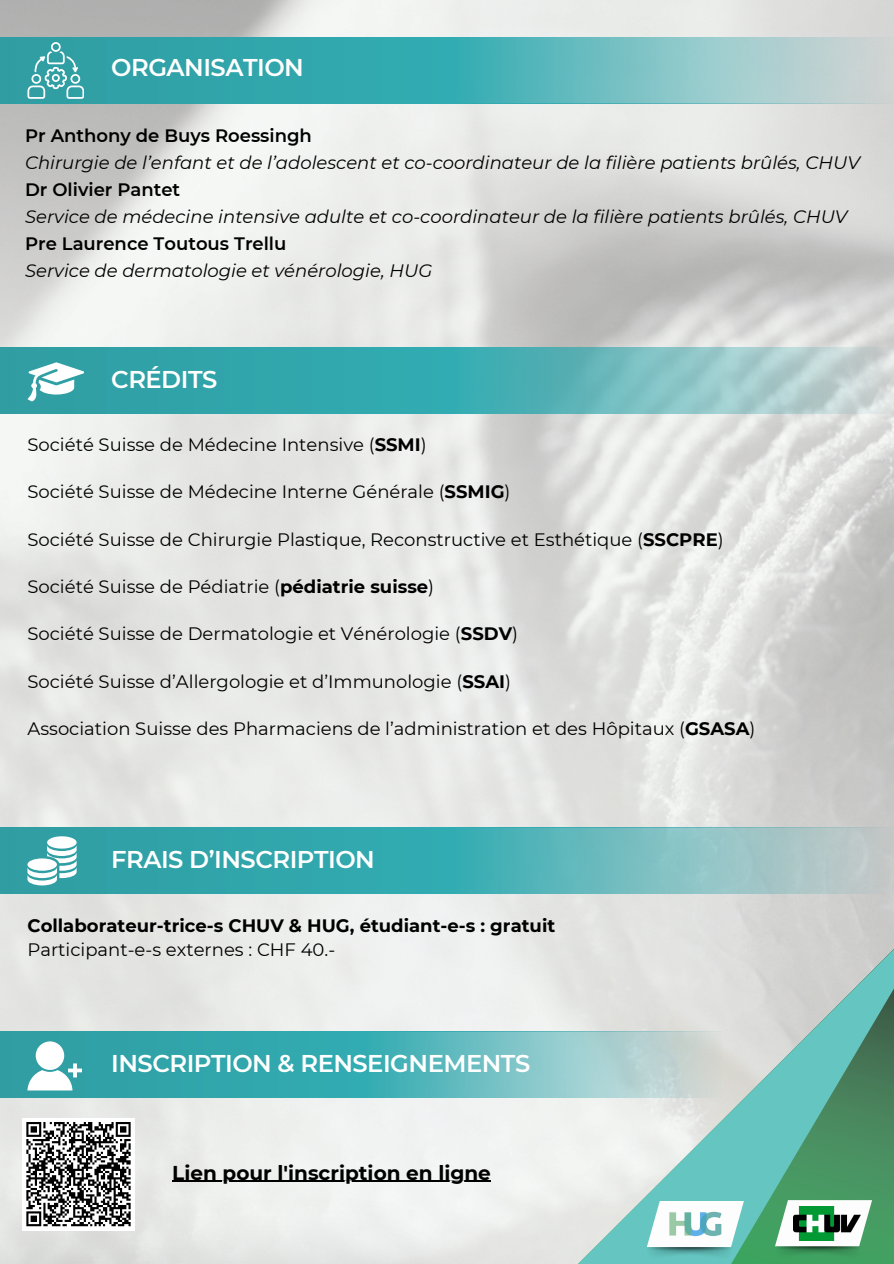
<style>
.page{position:relative;width:894px;height:1264px;background:#fff}
.page>*{position:absolute;margin:0;border:0;box-sizing:border-box;transform-origin:0 0}
.t1{font:600 24.15px "Montserrat";letter-spacing:-.02em;color:#fff}
.t2{font:700 19.95px "Montserrat";color:#000}
.t3{font:18px "Montserrat";color:#000}
.t4{font:italic 18px "Montserrat";color:#000}
.t5{font:600 18px "Montserrat";color:#000}
.t6{font:700 18px "Montserrat";color:#000}
.s1{font-weight:700}
</style>
<div class="page">
<img style="left:0;top:0;width:893px;height:1171px">
<img style="left:0;top:1171px;width:446px;height:92px">
<svg style="left:446px;top:893px;width:85px;height:370px;fill:#eff1f1"></svg>
<svg style="left:531px;top:893px;width:362px;height:370px;background:#bdd5d0"></svg>
<svg style="left:774px;top:1120px;width:119px;height:143px;background:#5ba47a"></svg>
<img style="left:793px;top:1205px;width:67px;height:35px">
<img style="left:646px;top:1246px;width:86px;height:14px">
<svg style="left:646px;top:1200px;width:97px;height:46px"></svg>
<img style="left:661px;top:1203px;width:67px;height:41px">
<svg style="left:0;top:37px;width:893px;height:66px;background:#5eb5b9"></svg>
<svg style="left:27px;top:42px;width:57px;height:56px;background:#57b1b5"></svg>
<svg style="left:0;top:347px;width:893px;height:66px;background:#5cb3b7"></svg>
<svg style="left:28px;top:362px;width:56px;height:39px"></svg>
<svg style="left:0;top:827px;width:893px;height:66px;background:#5ab2b6"></svg>
<svg style="left:27px;top:836px;width:50px;height:49px"></svg>
<svg style="left:0;top:1031px;width:721px;height:66px;background:#5fb6ba"></svg>
<svg style="left:27px;top:1041px;width:54px;height:49px"></svg>
<div style="left:22px;top:1117px;width:113px;height:113px;background:#fff"></div>
<svg style="left:26px;top:1122px;width:105px;height:105px"></svg>
<hr style="left:172px;top:1180px;width:319px;height:1px;background:#000">
<p class="t1" style="left:111px;top:53px;width:194px">ORGANISATION</p>
<p class="t5" style="left:25px;top:124px;width:288px">Pr Anthony de Buys Roessingh</p>
<p class="t4" style="left:25px;top:151px;width:836px">Chirurgie de l’enfant et de l’adolescent et co-coordinateur de la filière patients brûlés, CHUV</p>
<h1 class="t5" style="left:25px;top:178px;width:157px">Dr Olivier Pantet</h1>
<p class="t4" style="left:25px;top:205px;width:823px">Service de médecine intensive adulte et co-coordinateur de la filière patients brûlés, CHUV</p>
<p class="t5" style="left:25px;top:232px;width:263px">Pre Laurence Toutous Trellu</p>
<p class="t4" style="left:25px;top:259px;width:408px">Service de dermatologie et vénérologie, HUG</p>
<p class="t1" style="left:111px;top:364px;width:108px">CRÉDITS</p>
<p class="t3" style="left:27px;top:434px;width:400px">Société Suisse de Médecine Intensive (<span class="s1">SSMI</span>)</p>
<p class="t3" style="left:27px;top:481px;width:484px">Société Suisse de Médecine Interne Générale (<span class="s1">SSMIG</span>)</p>
<h1 class="t3" style="left:27px;top:528px;width:697px">Société Suisse de Chirurgie Plastique, Reconstructive et Esthétique (<span class="s1">SSCPRE</span>)</h1>
<p class="t3" style="left:27px;top:575px;width:408px">Société Suisse de Pédiatrie (<span class="s1">pédiatrie suisse</span>)</p>
<p class="t3" style="left:27px;top:623px;width:492px">Société Suisse de Dermatologie et Vénérologie (<span class="s1">SSDV</span>)</p>
<p class="t3" style="left:27px;top:670px;width:485px">Société Suisse d’Allergologie et d’Immunologie (<span class="s1">SSAI</span>)</p>
<p class="t3" style="left:27px;top:717px;width:729px">Association Suisse des Pharmaciens de l’administration et des Hôpitaux (<span class="s1">GSASA</span>)</p>
<p class="t1" style="left:111px;top:844px;width:265px">FRAIS D’INSCRIPTION</p>
<p class="t6" style="left:27px;top:914px;width:529px">Collaborateur-trice-s CHUV &amp; HUG, étudiant-e-s : gratuit</p>
<p class="t3" style="left:27px;top:938px;width:309px">Participant-e-s externes : CHF 40.-</p>
<p class="t1" style="left:111px;top:1048px;width:420px">INSCRIPTION &amp; RENSEIGNEMENTS</p>
<h1 class="t2" style="left:172px;top:1160px;width:320px">Lien pour l'inscription en ligne</h1>
</div>
